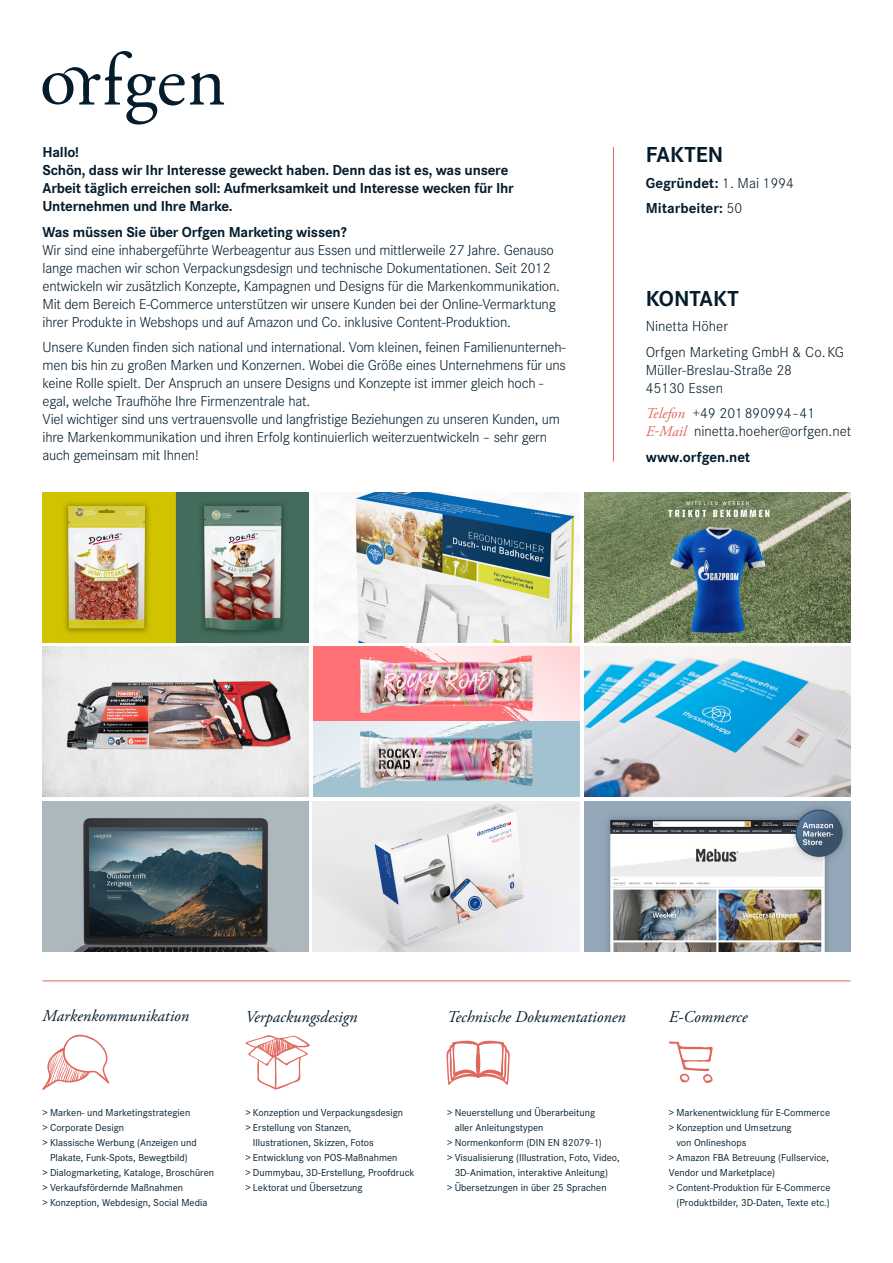
<style>
.page{position:relative;width:893px;height:1263px;background:#fff}
.page>*{position:absolute;margin:0;border:0;box-sizing:border-box;transform-origin:0 0}
.t1{font:700 22.5px "Corporate S";color:#051c2c}
.t2{font:italic 16.5px "Adobe Garamond Pro";color:#051c2c}
.t3{font:300 15px/18px "Corporate S";letter-spacing:-.015em;color:#051c2c}
.t4{font:700 15px/18px "Corporate S";letter-spacing:-.015em;color:#051c2c}
.t5{font:10.5px "Corporate S";color:#051c2c}
.s1{font-weight:300}
.s2{font-family:"Adobe Garamond Pro";font-weight:400;font-style:italic;color:#e1675c}
</style>
<div class="page">
<hr style="left:43px;top:981px;width:807px;height:1px;background:#e1675c">
<svg style="left:446px;top:1040px;width:64px;height:45px"></svg>
<svg style="left:245px;top:1035px;width:65px;height:54px"></svg>
<svg style="left:42px;top:1034px;width:68px;height:56px"></svg>
<img style="left:42px;top:492px;width:267px;height:150px">
<img style="left:42px;top:647px;width:267px;height:150px">
<img style="left:42px;top:801px;width:267px;height:150px">
<img style="left:355px;top:492px;width:220px;height:150px">
<img style="left:313px;top:801px;width:267px;height:150px">
<img style="left:313px;top:647px;width:267px;height:150px">
<img style="left:584px;top:647px;width:267px;height:150px">
<svg style="left:43px;top:51px;width:181px;height:74px"></svg>
<hr style="left:613px;top:147px;width:1px;height:315px;background:#e1675c">
<img style="left:584px;top:492px;width:267px;height:150px">
<img style="left:584px;top:801px;width:267px;height:150px">
<svg style="left:669px;top:1042px;width:44px;height:41px"></svg>
<p class="t4" style="left:43px;top:143px;width:473px">Hallo!<br>Schön, dass wir Ihr Interesse geweckt haben. Denn das ist es, was unsere Arbeit täglich erreichen soll: Aufmerksamkeit und Interesse wecken für Ihr Unternehmen und Ihre Marke.</p>
<p class="t4" style="left:43px;top:222px;width:306px">Was müssen Sie über Orfgen Marketing wissen?</p>
<p class="t3" style="left:43px;top:240px;width:519px">Wir sind eine inhabergeführte Werbeagentur aus Essen und mittlerweile 27 Jahre. Genauso lange machen wir schon Verpackungsdesign und technische Dokumentationen. Seit 2012 entwickeln wir zusätzlich Konzepte, Kampagnen und Designs für die Markenkommunikation.<br>Mit dem Bereich E-Commerce unterstützen wir unsere Kunden bei der Online-Vermarktung ihrer Produkte in Webshops und auf Amazon und Co. inklusive Content-Produktion.</p>
<p class="t3" style="left:43px;top:338px;width:525px">Unsere Kunden finden sich national und international. Vom kleinen, feinen Familienunterneh&shy;men bis hin zu großen Marken und Konzernen. Wobei die Größe eines Unternehmens für uns keine Rolle spielt. Der Anspruch an unsere Designs und Konzepte ist immer gleich hoch - egal, welche Traufhöhe Ihre Firmenzentrale hat.<br>Viel wichtiger sind uns vertrauensvolle und langfristige Beziehungen zu unseren Kunden, um ihre Markenkommunikation und ihren Erfolg kontinuierlich weiterzuentwickeln – sehr gern auch gemeinsam mit Ihnen!</p>
<h1 class="t1" style="left:646px;top:139px;width:79px">FAKTEN</h1>
<p class="t4" style="left:646px;top:169px;width:150px;line-height:25.5px">Gegründet: <span class="s1">1. Mai 1994<br></span>Mitarbeiter: <span class="s1">50</span></p>
<h1 class="t1" style="left:646px;top:282px;width:95px">KONTAKT</h1>
<p class="t3" style="left:646px;top:313px;width:200px;line-height:25.5px">Ninetta Höher<br>Orfgen Marketing GmbH &amp; Co. KG</p>
<p class="t3" style="left:646px;top:360px;width:148px">Müller-Breslau-Straße 28<br>45130 Essen</p>
<p class="t3" style="left:646px;top:404px;width:207px"><span class="s2">Telefon</span> +49 201 890994 - 41<br><span class="s2">E-Mail</span> ninetta.hoeher@orfgen.net</p>
<p class="t4" style="left:646px;top:447px;width:106px">www.orfgen.net</p>
<p class="t2" style="left:43px;top:1006px;width:148px">Markenkommunikation</p>
<p class="t5" style="left:43px;top:1106px;width:149px">&gt; Marken- und Marketingstrategien</p>
<p class="t5" style="left:43px;top:1121px;width:83px">&gt; Corporate Design</p>
<p class="t5" style="left:43px;top:1136px;width:156px">&gt; Klassische Werbung (Anzeigen und</p>
<p class="t5" style="left:50px;top:1151px;width:139px">Plakate, Funk-Spots, Bewegtbild)</p>
<p class="t5" style="left:43px;top:1166px;width:173px">&gt; Dialogmarketing, Kataloge, Broschüren</p>
<p class="t5" style="left:43px;top:1181px;width:142px">&gt; Verkaufsfördernde Maßnahmen</p>
<p class="t5" style="left:43px;top:1196px;width:166px">&gt; Konzeption, Webdesign, Social Media</p>
<p class="t2" style="left:245px;top:1007px;width:113px">Verpackungsdesign</p>
<p class="t2" style="left:669px;top:1007px;width:80px">E-Commerce</p>
<p class="t2" style="left:447px;top:1007px;width:180px">Technische Dokumentationen</p>
<p class="t5" style="left:245px;top:1106px;width:159px">&gt; Konzeption und Verpackungsdesign</p>
<p class="t5" style="left:245px;top:1121px;width:107px">&gt; Erstellung von Stanzen,</p>
<p class="t5" style="left:253px;top:1136px;width:122px">Illustrationen, Skizzen, Fotos</p>
<p class="t5" style="left:245px;top:1151px;width:154px">&gt; Entwicklung von POS-Maßnahmen</p>
<p class="t5" style="left:245px;top:1166px;width:171px">&gt; Dummybau, 3D-Erstellung, Proofdruck</p>
<p class="t5" style="left:245px;top:1181px;width:119px">&gt; Lektorat und Übersetzung</p>
<p class="t5" style="left:447px;top:1106px;width:149px">&gt; Neuerstellung und Überarbeitung</p>
<p class="t5" style="left:455px;top:1121px;width:90px">aller Anleitungstypen</p>
<p class="t5" style="left:447px;top:1136px;width:156px">&gt; Normenkonform (DIN EN 82079-1)</p>
<p class="t5" style="left:447px;top:1151px;width:174px">&gt; Visualisierung (Illustration, Foto, Video,</p>
<p class="t5" style="left:455px;top:1166px;width:155px">3D-Animation, interaktive Anleitung)</p>
<p class="t5" style="left:447px;top:1181px;width:161px">&gt; Übersetzungen in über 25 Sprachen</p>
<p class="t5" style="left:669px;top:1106px;width:163px">&gt; Markenentwicklung für E-Commerce</p>
<p class="t5" style="left:669px;top:1121px;width:124px">&gt; Konzeption und Umsetzung</p>
<p class="t5" style="left:676px;top:1136px;width:71px">von Onlineshops</p>
<p class="t5" style="left:669px;top:1151px;width:161px">&gt; Amazon FBA Betreuung (Fullservice,</p>
<p class="t5" style="left:669px;top:1166px;width:108px">Vendor und Marketplace)</p>
<p class="t5" style="left:669px;top:1181px;width:163px">&gt; Content-Produktion für E-Commerce</p>
<p class="t5" style="left:676px;top:1196px;width:155px">(Produktbilder, 3D-Daten, Texte etc.)</p>
</div>
